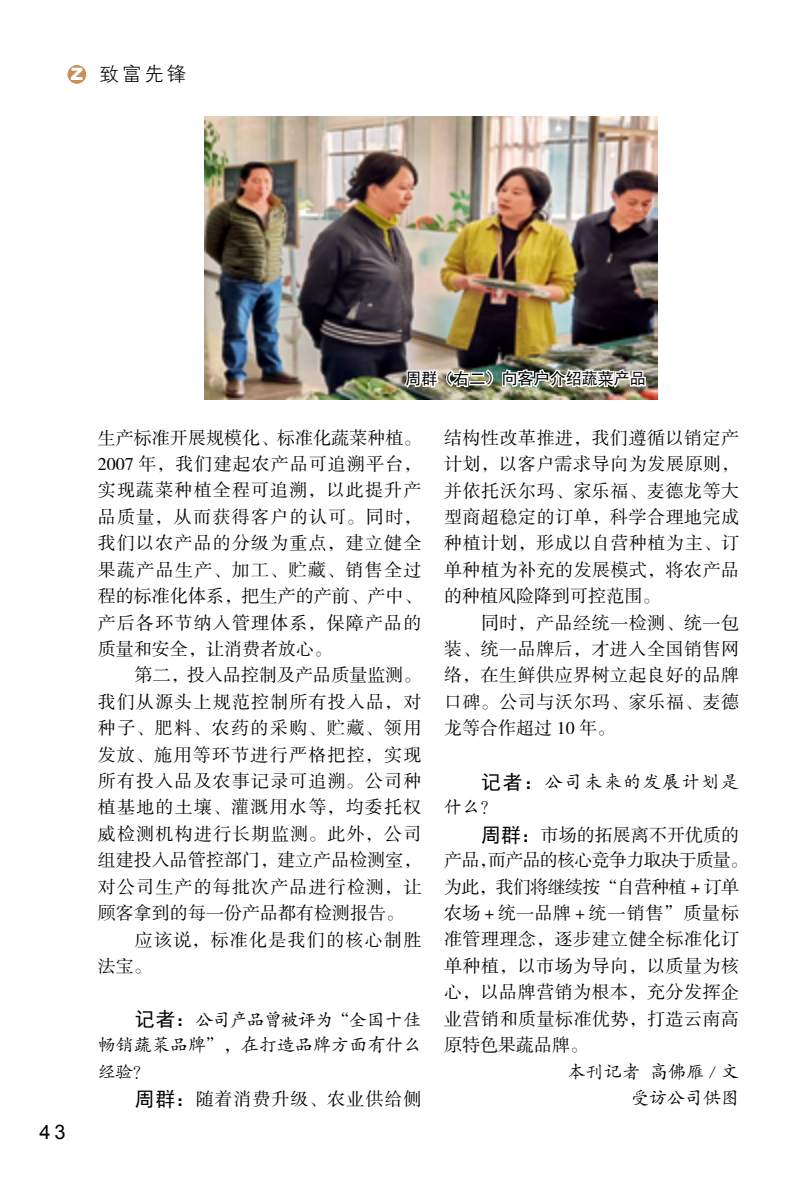
<style>
.page{position:relative;width:806px;height:1191px;background:#fff}
.page>*{position:absolute;margin:0;border:0;box-sizing:border-box;transform-origin:0 0}
.t1{font:20px "FZXH1 JW GB1 0";color:#000}
.t2{font:20px "Arial";color:#000}
.t3{font:18px/26.4px "FZSSK GBK1 0";letter-spacing:.03em;color:#000;text-align:justify}
.t4{font:18px "FZSSK GBK1 0";letter-spacing:.07em;color:#000}
.t5{font:18px/26px "FZKTK GBK1 0";color:#000;text-align:justify}
.t6{font:18px "FZSSK GBK1 0";color:#000}
.t7{font:18px "FZSSK GBK1 0";letter-spacing:.065em;color:#000}
.t8{font:18px "FZSSK GBK1 0";letter-spacing:.08em;color:#000}
.t9{font:18px/25.4px "FZKTK GBK1 0";letter-spacing:.085em;color:#000}
.t10{font:18px "FZSSK GBK1 0";letter-spacing:.055em;color:#000}
.t11{font:16px "Sim Hei";color:#000}
.s1{font-family:"Arial";font-weight:900;font-size:17px;color:#fff}
.s2{font-family:"Sim Hei";font-size:20px}
</style>
<div class="page">
<div style="left:67px;top:65px;width:19px;height:19px;background:#c98f56;border-radius:50%"></div>
<img style="left:204px;top:116px;width:452px;height:284px">
<img style="left:402px;top:366px;width:245px;height:34px">
<p class="t1" style="left:71px;top:63px;width:117px"><span class="s1">Z</span> 致富先锋</p>
<p class="t11" style="left:405px;top:370px;width:241px">周群（右二）向客户介绍蔬菜产品</p>
<p class="t2" style="left:39px;top:1118px;width:28px">43</p>
<p class="t3" style="left:98px;top:425px;width:325px">生产标准开展规模化、标准化蔬菜种植。2007 年，我们建起农产品可追溯平台，实现蔬菜种植全程可追溯，以此提升产品质量，从而获得客户的认可。同时，我们以农产品的分级为重点，建立健全果蔬产品生产、加工、贮藏、销售全过程的标准化体系，把生产的产前、产中、产后各环节纳入管理体系，保障产品的质量和安全，让消费者放心。</p>
<p class="t6" style="left:135px;top:666px;width:288px">第二，投入品控制及产品质量监测。</p>
<p class="t7" style="left:98px;top:692px;width:325px">我们从源头上规范控制所有投入品，对</p>
<p class="t8" style="left:98px;top:718px;width:325px">种子、肥料、农药的采购、贮藏、领用</p>
<p class="t4" style="left:98px;top:745px;width:325px">发放、施用等环节进行严格把控，实现</p>
<p class="t7" style="left:98px;top:771px;width:325px">所有投入品及农事记录可追溯。公司种</p>
<p class="t4" style="left:98px;top:798px;width:325px">植基地的土壤、灌溉用水等，均委托权</p>
<p class="t4" style="left:98px;top:824px;width:325px">威检测机构进行长期监测。此外，公司</p>
<p class="t6" style="left:98px;top:850px;width:325px">组建投入品管控部门，建立产品检测室，</p>
<p class="t7" style="left:98px;top:877px;width:325px">对公司生产的每批次产品进行检测，让</p>
<p class="t6" style="left:98px;top:903px;width:307px">顾客拿到的每一份产品都有检测报告。</p>
<p class="t4" style="left:135px;top:930px;width:288px">应该说，标准化是我们的核心制胜</p>
<p class="t3" style="left:98px;top:953px;width:55px">法宝。</p>
<p class="t5" style="left:98px;top:1007px;width:325px;text-indent:37px"><span class="s2">记者：</span>公司产品曾被评为“全国十佳畅销蔬菜品牌”，在打造品牌方面有什么经验？</p>
<p class="t10" style="left:135px;top:1089px;width:288px"><span class="s2">周群：</span>随着消费升级、农业供给侧</p>
<p class="t3" style="left:444px;top:425px;width:296px">结构性改革推进，我们遵循以销定产计划，以客户需求导向为发展原则，并依托沃尔玛、家乐福、麦德龙等大型商超稳定的订单，科学合理地完成种植计划，形成以自营种植为主、订单种植为补充的发展模式，将农产品的种植风险降到可控范围。</p>
<p class="t3" style="left:444px;top:610px;width:296px;text-indent:37px">同时，产品经统一检测、统一包装、统一品牌后，才进入全国销售网络，在生鲜供应界树立起良好的品牌口碑。公司与沃尔玛、家乐福、麦德龙等合作超过 10 年。</p>
<p class="t9" style="left:444px;top:769px;width:296px;text-indent:37px"><span class="s2">记者：</span>公司未来的发展计划是什么？</p>
<p class="t3" style="left:444px;top:822px;width:305px;text-align:left;text-indent:37px"><span class="s2">周群：</span>市场的拓展离不开优质的产品，而产品的核心竞争力取决于质量。为此，我们将继续按“自营种植 + 订单农场 + 统一品牌 + 统一销售”质量标准管理理念，逐步建立健全标准化订单种植，以市场为导向，以质量为核心，以品牌营销为根本，充分发挥企业营销和质量标准优势，打造云南高原特色果蔬品牌。</p>
<p class="t5" style="left:567px;top:1058px;width:173px;text-align:right">本刊记者 高佛雁 / 文受访公司供图</p>
</div>
